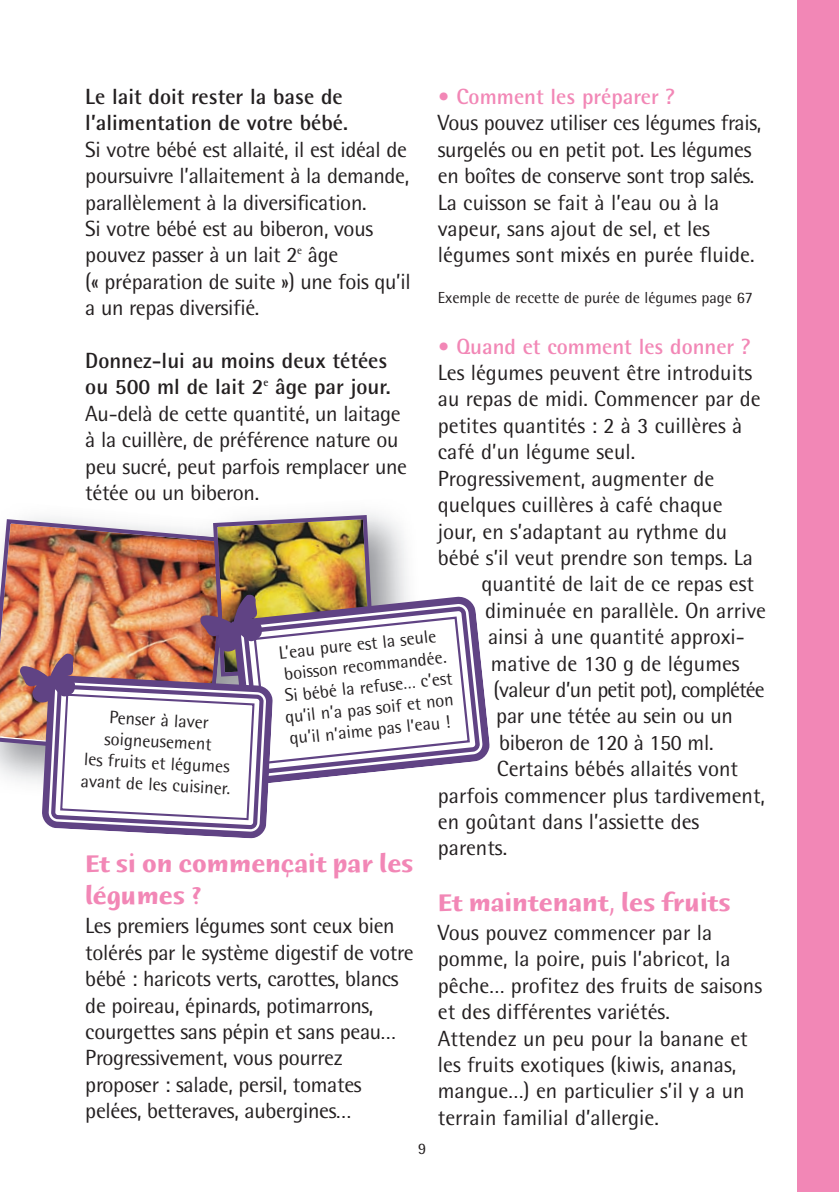
<style>
.page{position:relative;width:839px;height:1192px;background:#fff}
.page>*{position:absolute;margin:0;border:0;box-sizing:border-box;transform-origin:0 0}
.t1{font:700 26px/31.8px "Humana Sans ITC";color:#f287b6}
.t2{font:22px/26.4px "Agfa Rotis Semisans";letter-spacing:-.015em;color:#231f20}
.t3{font:700 22px/26.4px "Agfa Rotis Semisans";color:#231f20}
.t4{font:700 22px "Agfa Rotis Semisans";color:#f287b6}
.t5{font:22px "Agfa Rotis Semisans";letter-spacing:-.04em;color:#231f20}
.t6{font:18px/21.6px "Agfa Rotis Semisans";color:#231f20}
.t7{font:16px "Agfa Rotis Semisans";color:#231f20}
.s1{font-weight:700}
</style>
<div class="page">
<div style="left:796px;top:0;width:42px;height:1192px;background:#f287b6"></div>
<img style="left:0;top:519px;width:19px;height:243px">
<svg style="left:471px;top:602px;width:19px;height:157px"></svg>
<svg style="left:471px;top:604px;width:11px;height:158px"></svg>
<img style="left:19px;top:513px;width:452px;height:322px">
<p class="t4" style="left:437px;top:89px;width:239px">• Comment les préparer ?</p>
<p class="t2" style="left:437px;top:112px;width:325px">Vous pouvez utiliser ces légumes frais, surgelés ou en petit pot. Les légumes en boîtes de conserve sont trop salés.<br>La cuisson se fait à l’eau ou à la vapeur, sans ajout de sel, et les légumes sont mixés en purée fluide.</p>
<p class="t7" style="left:437px;top:292px;width:316px">Exemple de recette de purée de légumes page 67</p>
<p class="t4" style="left:437px;top:338px;width:314px">• Quand et comment les donner ?</p>
<p class="t2" style="left:437px;top:362px;width:316px">Les légumes peuvent être introduits</p>
<p class="t2" style="left:437px;top:388px;width:324px">au repas de midi. Commencer par de</p>
<p class="t2" style="left:437px;top:414px;width:306px">petites quantités : 2 à 3 cuillères à</p>
<p class="t2" style="left:437px;top:441px;width:199px">café d’un légume seul.</p>
<p class="t2" style="left:437px;top:467px;width:278px">Progressivement, augmenter de</p>
<p class="t2" style="left:437px;top:494px;width:286px">quelques cuillères à café chaque</p>
<p class="t2" style="left:437px;top:520px;width:291px">jour, en s’adaptant au rythme du</p>
<p class="t2" style="left:437px;top:546px;width:316px">bébé s’il veut prendre son temps. La</p>
<p class="t2" style="left:481px;top:573px;width:274px">quantité de lait de ce repas est</p>
<p class="t2" style="left:485px;top:599px;width:282px">diminuée en parallèle. On arrive</p>
<p class="t2" style="left:487px;top:626px;width:258px">ainsi à une quantité approxi-</p>
<p class="t2" style="left:490px;top:652px;width:250px">mative de 130 g de légumes</p>
<p class="t5" style="left:493px;top:682px;width:272px">(valeur d’un petit pot), complétée</p>
<p class="t2" style="left:496px;top:705px;width:238px">par une tétée au sein ou un</p>
<p class="t2" style="left:499px;top:731px;width:216px">biberon de 120 à 150 ml.</p>
<p class="t2" style="left:496px;top:758px;width:242px">Certains bébés allaités vont</p>
<p class="t2" style="left:437px;top:784px;width:328px">parfois commencer plus tardivement,</p>
<p class="t2" style="left:437px;top:810px;width:263px">en goûtant dans l’assiette des</p>
<p class="t2" style="left:437px;top:837px;width:71px">parents.</p>
<p class="t1" style="left:437px;top:888px;width:294px">Et maintenant, les fruits</p>
<p class="t2" style="left:437px;top:921px;width:325px">Vous pouvez commencer par la pomme, la poire, puis l’abricot, la pêche… profitez des fruits de saisons et des différentes variétés.<br>Attendez un peu pour la banane et les fruits exotiques (kiwis, ananas, mangue…) en particulier s’il y a un terrain familial d’allergie.</p>
<p class="t3" style="left:85px;top:86px;width:264px">Le lait doit rester la base de l’alimentation de votre bébé.</p>
<p class="t2" style="left:85px;top:138px;width:327px">Si votre bébé est allaité, il est idéal de poursuivre l’allaitement à la demande, parallèlement à la diversification.<br>Si votre bébé est au biberon, vous pouvez passer à un lait 2<sup>e</sup> âge<br>(« préparation de suite ») une fois qu’il a un repas diversifié.</p>
<p class="t2" style="left:85px;top:350px;width:323px"><span class="s1">Donnez-lui au moins deux tétées ou 500 ml de lait 2</span><sup>e</sup> <span class="s1">âge par jour.<br></span>Au-delà de cette quantité, un laitage à la cuillère, de préférence nature ou peu sucré, peut parfois remplacer une tétée ou un biberon.</p>
<p class="t6" style="left:277px;top:644px;width:172px;rotate:-6deg">L’eau pure est la seule boisson recommandée.<br>Si bébé la refuse… c’est qu’il n’a pas soif et non qu’il n’aime pas l’eau !</p>
<p class="t6" style="left:85px;top:707px;width:151px;text-align:center;rotate:3deg">Penser à laver soigneusement<br>les fruits et légumes avant de les cuisiner.</p>
<p class="t1" style="left:85px;top:850px;width:330px">Et si on commençait par les légumes ?</p>
<p class="t2" style="left:85px;top:915px;width:330px">Les premiers légumes sont ceux bien tolérés par le système digestif de votre bébé : haricots verts, carottes, blancs de poireau, épinards, potimarrons, courgettes sans pépin et sans peau… Progressivement, vous pourrez proposer : salade, persil, tomates pelées, betteraves, aubergines…</p>
<p class="t7" style="left:418px;top:1143px;width:10px">9</p>
</div>
